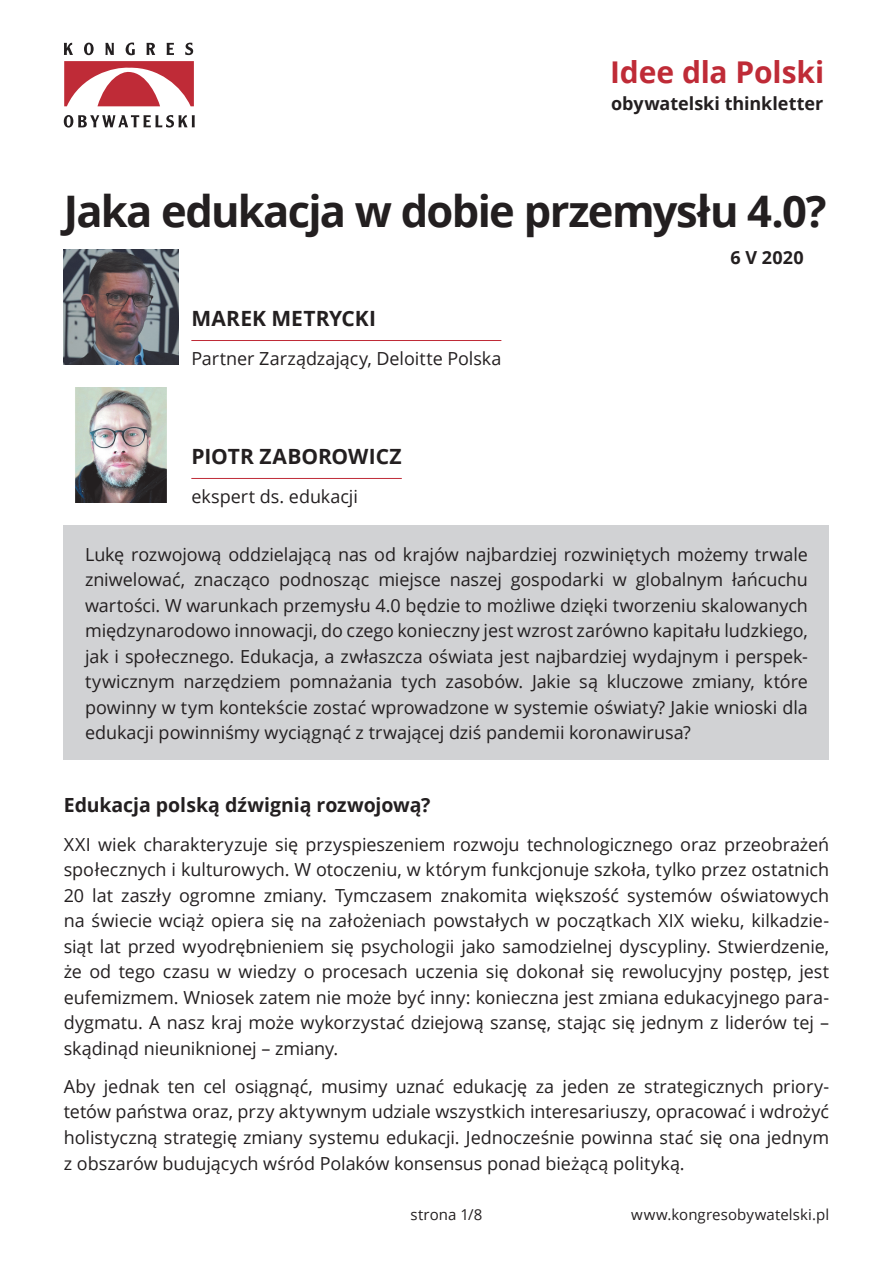
<style>
.page{position:relative;width:893px;height:1263px;background:#fff}
.page>*{position:absolute;margin:0;border:0;box-sizing:border-box;transform-origin:0 0}
.t1{font:700 43.5px "Open Sans";letter-spacing:-.04em;color:#231f20}
.t2{font:700 30px "Open Sans";letter-spacing:-.005em;color:#bf2b37}
.t3{font:700 21px "Open Sans";color:#231f20}
.t4{font:700 19.5px "Open Sans";letter-spacing:-.005em;color:#231f20}
.t5{font:18px/25.5px "Open Sans";letter-spacing:-.005em;color:#231f20;text-align:justify}
.t6{font:700 18px "Open Sans";color:#231f20}
.t7{font:15px "Open Sans";letter-spacing:.005em;color:#231f20}
</style>
<div class="page">
<svg style="left:64px;top:43px;width:9px;height:12px"></svg>
<svg style="left:84px;top:43px;width:10px;height:12px"></svg>
<svg style="left:105px;top:43px;width:9px;height:12px"></svg>
<svg style="left:126px;top:43px;width:9px;height:12px"></svg>
<svg style="left:147px;top:43px;width:8px;height:12px"></svg>
<svg style="left:167px;top:43px;width:7px;height:12px"></svg>
<svg style="left:185px;top:43px;width:8px;height:12px"></svg>
<svg style="left:64px;top:115px;width:131px;height:13px"></svg>
<svg style="left:64px;top:61px;width:130px;height:45px"></svg>
<img style="left:64px;top:250px;width:115px;height:115px">
<hr style="left:191px;top:340px;width:310px;height:1px;background:#bf2b37">
<img style="left:75px;top:388px;width:92px;height:114px">
<hr style="left:191px;top:478px;width:211px;height:1px;background:#bf2b37">
<div style="left:64px;top:525px;width:765px;height:235px;background:#d1d2d4"></div>
<h2 class="t2" style="left:610px;top:51px;width:216px">Idee dla Polski</h2>
<p class="t6" style="left:611px;top:91px;width:214px">obywatelski thinkletter</p>
<h1 class="t1" style="left:64px;top:180px;width:764px">Jaka edukacja w dobie przemysłu 4.0?</h1>
<p class="t3" style="left:191px;top:304px;width:186px">MAREK METRYCKI</p>
<p class="t5" style="left:191px;top:345px;width:312px">Partner Zarządzający, Deloitte Polska</p>
<p class="t6" style="left:731px;top:244px;width:75px">6 V 2020</p>
<p class="t3" style="left:191px;top:442px;width:212px">PIOTR ZABOROWICZ</p>
<p class="t5" style="left:191px;top:483px;width:168px">ekspert ds. edukacji</p>
<p class="t5" style="left:85px;top:541px;width:724px">Lukę rozwojową oddzielającą nas od krajów najbardziej rozwiniętych możemy trwale zniwelować, znacząco podnosząc miejsce naszej gospodarki w globalnym łańcuchu wartości. W warunkach przemysłu 4.0 będzie to możliwe dzięki tworzeniu skalowanych międzynarodowo innowacji, do czego konieczny jest wzrost zarówno kapitału ludzkiego, jak i społecznego. Edukacja, a zwłaszcza oświata jest najbardziej wydajnym i perspek&shy;tywicznym narzędziem pomnażania tych zasobów. Jakie są kluczowe zmiany, które powinny w tym kontekście zostać wprowadzone w systemie oświaty? Jakie wnioski dla edukacji powinniśmy wyciągnąć z trwającej dziś pandemii koronawirusa?</p>
<p class="t4" style="left:64px;top:791px;width:368px">Edukacja polską dźwignią rozwojową?</p>
<p class="t5" style="left:64px;top:831px;width:767px">XXI wiek charakteryzuje się przyspieszeniem rozwoju technologicznego oraz przeobrażeń społecznych i kulturowych. W otoczeniu, w którym funkcjonuje szkoła, tylko przez ostatnich 20 lat zaszły ogromne zmiany. Tymczasem znakomita większość systemów oświatowych na świecie wciąż opiera się na założeniach powstałych w początkach XIX wieku, kilkadzie&shy;siąt lat przed wyodrębnieniem się psychologii jako samodzielnej dyscypliny. Stwierdzenie, że od tego czasu w wiedzy o procesach uczenia się dokonał się rewolucyjny postęp, jest eufemizmem. Wniosek zatem nie może być inny: konieczna jest zmiana edukacyjnego para&shy;dygmatu. A nasz kraj może wykorzystać dziejową szansę, stając się jednym z liderów tej – skądinąd nieuniknionej – zmiany.</p>
<p class="t5" style="left:64px;top:1073px;width:767px">Aby jednak ten cel osiągnąć, musimy uznać edukację za jeden ze strategicznych priory&shy;tetów państwa oraz, przy aktywnym udziale wszystkich interesariuszy, opracować i wdrożyć holistyczną strategię zmiany systemu edukacji. Jednocześnie powinna stać się ona jednym z obszarów budujących wśród Polaków konsensus ponad bieżącą polityką.</p>
<p class="t7" style="left:410px;top:1205px;width:74px">strona 1/8</p>
<p class="t7" style="left:631px;top:1205px;width:199px">www.kongresobywatelski.pl</p>
</div>
